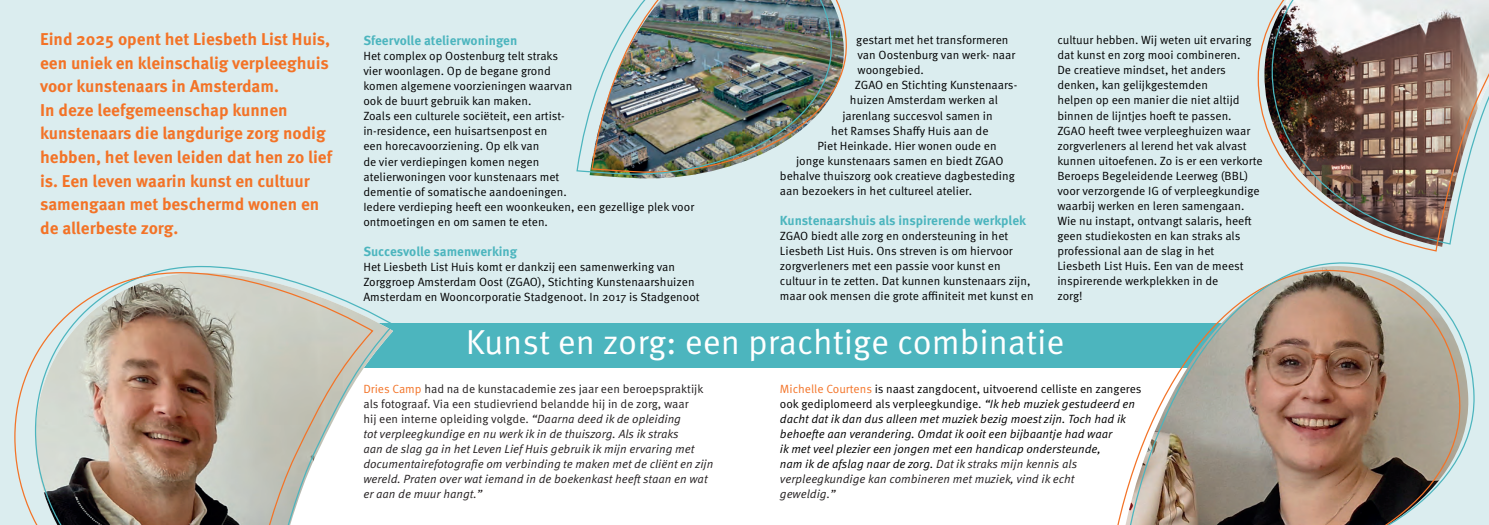
<style>
.page{position:relative;width:1489px;height:525px;background:#fff}
.page>*{position:absolute;margin:0;border:0;box-sizing:border-box;transform-origin:0 0}
.t1{font:34.62px "Meta Pro Norm";color:#fff}
.t2{font:700 17px/23.6px "Meta Pro";color:#f37327}
.t3{font:700 13.12px "Meta Pro";color:#4cb5be}
.t4{font:11.88px/15px "Meta Pro Norm";color:#000001}
.t5{font:11.88px/15px "Meta Pro Norm Ita";color:#000001}
.t6{font:11.88px/15px "Meta Pro Norm Ita";color:#231f20}
.t7{font:11.88px/15px "Meta Pro Norm";color:#231f20}
.s1{color:#f37327}
.s2{font-family:"Meta Pro Norm Ita"}
.s3{color:#231f20}
</style>
<div class="page">
<div style="left:0;top:0;width:1488px;height:524px;background:#dbedef"></div>
<div style="left:275px;top:345px;width:998px;height:179px;background:#fff"></div>
<div style="left:301px;top:322px;width:960px;height:45px;background:#4cb5be"></div>
<svg style="left:159px;top:265px;width:235px;height:103px"></svg>
<img style="left:1121px;top:262px;width:354px;height:262px">
<img style="left:14px;top:271px;width:360px;height:253px">
<svg style="left:833px;top:0;width:14px;height:93px"></svg>
<img style="left:576px;top:0;width:257px;height:179px">
<img style="left:1257px;top:0;width:231px;height:252px">
<p class="t2" style="left:40px;top:26px;width:293px">Eind 2025 opent het Liesbeth List Huis, een uniek en kleinschalig verpleeghuis voor kunstenaars in Amsterdam.<br>In deze leefgemeenschap kunnen kunstenaars die langdurige zorg nodig hebben, het leven leiden dat hen zo lief is. Een leven waarin kunst en cultuur samengaan met beschermd wonen en de allerbeste zorg.</p>
<p class="t3" style="left:363px;top:31px;width:155px">Sfeervolle atelierwoningen</p>
<p class="t4" style="left:363px;top:48px;width:332px">Het complex op Oostenburg telt straks<br>vier woonlagen. Op de begane grond<br>komen algemene voorzieningen waarvan<br>ook de buurt gebruik kan maken.<br>Zoals een culturele sociëteit, een artist-<br>in-residence, een huisartsenpost en<br>een horecavoorziening. Op elk van<br>de vier verdiepingen komen negen<br>atelierwoningen voor kunstenaars met<br>dementie of somatische aandoeningen.<br>Iedere verdieping heeft een woonkeuken, een gezellige plek voor ontmoetingen en om samen te eten.</p>
<p class="t3" style="left:363px;top:241px;width:155px">Succesvolle samenwerking</p>
<p class="t4" style="left:363px;top:258px;width:338px">Het Liesbeth List Huis komt er dankzij een samenwerking van<br>Zorggroep Amsterdam Oost (ZGAO), Stichting Kunstenaarshuizen<br>Amsterdam en Wooncorporatie Stadgenoot. In 2017 is Stadgenoot</p>
<p class="t4" style="left:856px;top:32px;width:154px">gestart met het transformeren</p>
<p class="t4" style="left:857px;top:47px;width:159px">van Oostenburg van werk- naar</p>
<p class="t4" style="left:857px;top:62px;width:68px">woongebied.</p>
<p class="t4" style="left:855px;top:77px;width:162px">ZGAO en Stichting Kunstenaars-</p>
<p class="t4" style="left:850px;top:92px;width:149px">huizen Amsterdam werken al</p>
<p class="t4" style="left:842px;top:107px;width:152px">jarenlang succesvol samen in</p>
<p class="t4" style="left:831px;top:122px;width:159px">het Ramses Shaffy Huis aan de</p>
<p class="t4" style="left:817px;top:137px;width:181px">Piet Heinkade. Hier wonen oude en</p>
<p class="t4" style="left:796px;top:152px;width:209px">jonge kunstenaars samen en biedt ZGAO</p>
<p class="t4" style="left:780px;top:167px;width:236px">behalve thuiszorg ook creatieve dagbesteding</p>
<p class="t4" style="left:780px;top:182px;width:194px">aan bezoekers in het cultureel atelier.</p>
<p class="t3" style="left:780px;top:210px;width:248px">Kunstenaarshuis als inspirerende werkplek</p>
<p class="t4" style="left:780px;top:227px;width:255px">ZGAO biedt alle zorg en ondersteuning in het Liesbeth List Huis. Ons streven is om hiervoor zorgverleners met een passie voor kunst en cultuur in te zetten. Dat kunnen kunstenaars zijn, maar ook mensen die grote affiniteit met kunst en</p>
<p class="t4" style="left:1057px;top:32px;width:207px">cultuur hebben. Wij weten uit ervaring dat kunst en zorg mooi combineren.<br>De creatieve mindset, het anders denken, kan gelijkgestemden<br>helpen op een manier die niet altijd binnen de lijntjes hoeft te passen.<br>ZGAO heeft twee verpleeghuizen waar zorgverleners al lerend het vak alvast kunnen uitoefenen. Zo is er een verkorte Beroeps Begeleidende Leerweg (BBL) voor verzorgende IG of verpleegkundige waarbij werken en leren samengaan.<br>Wie nu instapt, ontvangt salaris, heeft geen studiekosten en kan straks als professional aan de slag in het<br>Liesbeth List Huis. Een van de meest inspirerende werkplekken in de<br>zorg!</p>
<h1 class="t1" style="left:465px;top:316px;width:600px">Kunst en zorg: een prachtige combinatie</h1>
<p class="t7" style="left:363px;top:380px;width:342px"><span class="s1">Dries Camp</span> had na de kunstacademie zes jaar een beroepspraktijk als fotograaf. Via een studievriend belandde hij in de zorg, waar hij een interne opleiding volgde. <span class="s2">“Daarna deed ik de opleiding</span></p>
<p class="t6" style="left:363px;top:425px;width:351px">tot verpleegkundige en nu werk ik in de thuiszorg. Als ik straks<br>aan de slag ga in het Leven Lief Huis gebruik ik mijn ervaring met documentairefotografie om verbinding te maken met de cliënt en zijn wereld. Praten over wat iemand in de boekenkast heeft staan en wat er aan de muur hangt.”</p>
<p class="t4" style="left:780px;top:380px;width:363px"><span class="s1">Michelle Courtens</span> is naast zangdocent, uitvoerend celliste en zangeres ook gediplomeerd als verpleegkundige. <span class="s2">“Ik heb muziek gestudeerd en</span></p>
<p class="t5" style="left:780px;top:410px;width:347px">dacht dat ik dan dus alleen met muziek bezig moest zijn. Toch had ik behoefte aan verandering. Omdat ik ooit een bijbaantje had waar<br>ik met veel plezier een jongen met een handicap ondersteunde, nam ik de afslag naar de zorg. <span class="s3">Dat ik straks mijn kennis als verpleegkundige kan combineren met muziek, vind ik echt geweldig.”</span></p>
</div>
